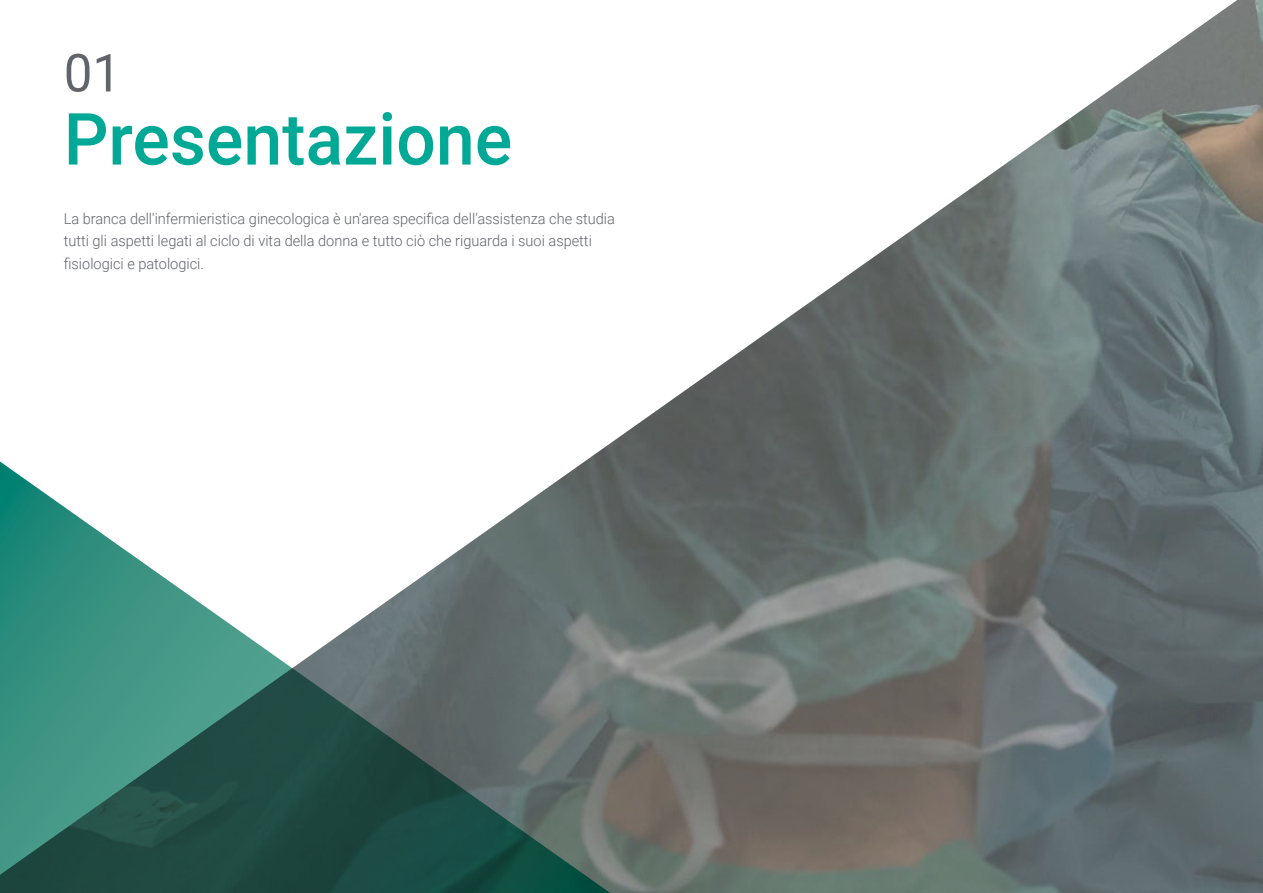
<style>
.page{position:relative;width:1263px;height:893px;background:#fff}
.page>*{position:absolute;margin:0;border:0;box-sizing:border-box;transform-origin:0 0}
.t1{font:500 72px "Roboto";color:#00a996}
.t2{font:52.5px "Roboto";color:#61646a}
.t3{font:300 15px/22.5px "Roboto";color:#61646a}
</style>
<div class="page">
<img style="left:606px;top:0;width:657px;height:893px">
<svg style="left:0;top:446px;width:640px;height:447px"></svg>
<h2 class="t2" style="left:64px;top:36px;width:59px">01</h2>
<h1 class="t1" style="left:64px;top:89px;width:450px">Presentazione</h1>
<p class="t3" style="left:64px;top:207px;width:553px">La branca dell'infermieristica ginecologica è un'area specifica dell'assistenza che studia tutti gli aspetti legati al ciclo di vita della donna e tutto ciò che riguarda i suoi aspetti fisiologici e patologici.</p>
</div>
